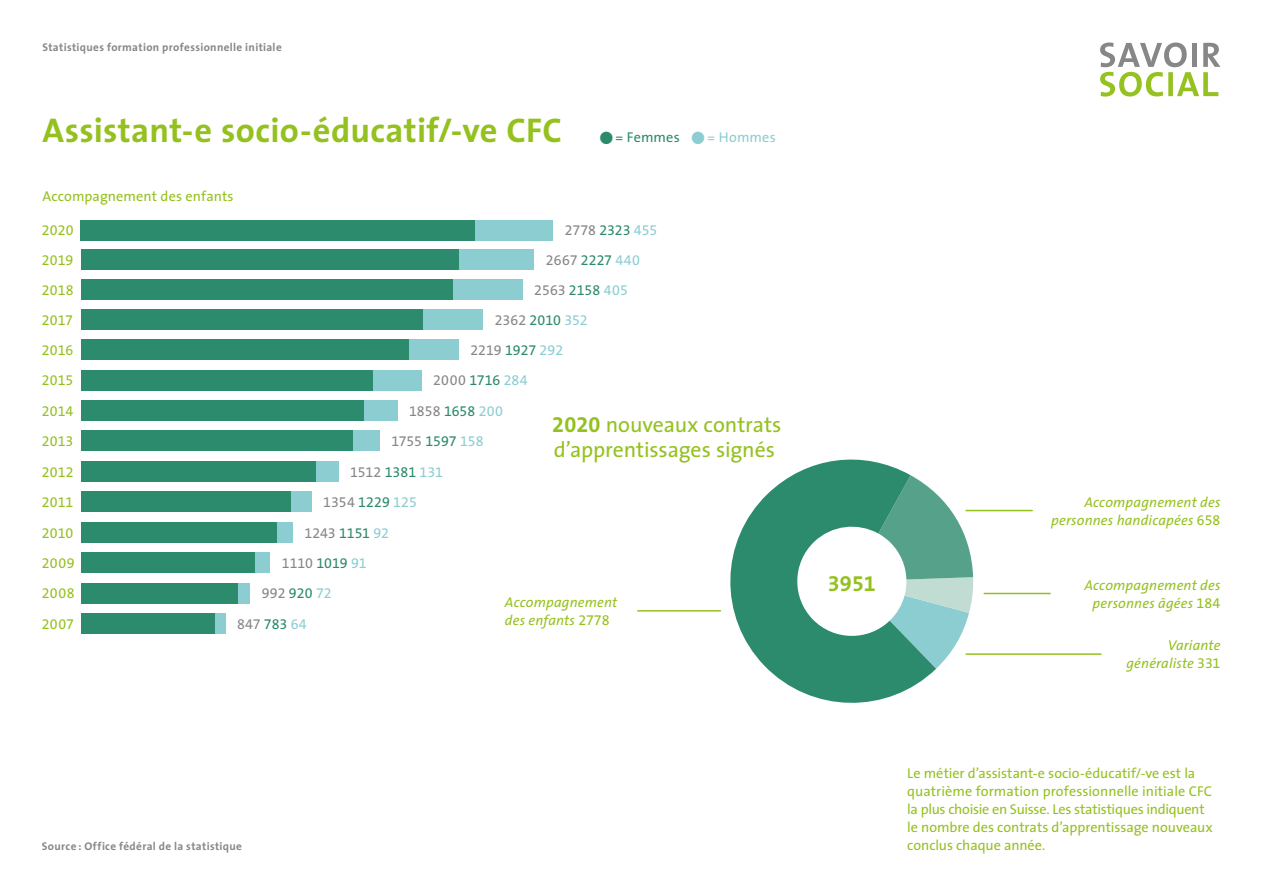
<style>
.page{position:relative;width:1263px;height:893px;background:#fff}
.page>*{position:absolute;margin:0;border:0;box-sizing:border-box;transform-origin:0 0}
.t1{font:700 34.5px "The Sans";letter-spacing:.01em;color:#95c11f}
.t2{font:21.75px/24.8px "The Sans";letter-spacing:-.005em;color:#95c11f}
.t3{font:21.75px "The Sans Bold Expert";color:#95c11f}
.t4{font:14.25px/18px "The Sans";color:#95c11f}
.t5{font:14.25px "The Sans Regular Expert";color:#878787}
.t6{font:italic 14.25px/18px "The Sans";letter-spacing:.01em;color:#95c11f;text-align:right}
.t7{font:14.25px "The Sans Regular Expert";letter-spacing:.005em;color:#95c11f}
.t8{font:14.25px "The Sans";letter-spacing:.01em;color:#8ccdd2}
.t9{font:14.25px "The Sans";letter-spacing:.01em;color:#2c8a6d}
.t10{font:700 11.25px "The Sans";letter-spacing:.03em;color:#878787}
.s1{font-family:"Helvetica Neue";font-weight:300;color:#2c8a6d}
.s2{font-family:"Helvetica Neue";font-weight:300;font-size:34.5px}
.s3{color:#2c8a6d}
.s4{color:#8ccdd2}
.s5{font-family:"The Sans Bold Expert"}
.s6{font-family:"The Sans Regular Expert";font-style:normal}
</style>
<div class="page">
<svg style="left:1100px;top:43px;width:120px;height:53px"></svg>
<div style="left:81px;top:309px;width:402px;height:20px;background:#8ccdd2"></div>
<div style="left:81px;top:309px;width:342px;height:20px;background:#2c8a6d"></div>
<div style="left:81px;top:492px;width:231px;height:20px;background:#8ccdd2"></div>
<div style="left:81px;top:492px;width:209px;height:20px;background:#2c8a6d"></div>
<div style="left:81px;top:400px;width:316px;height:21px;background:#8ccdd2"></div>
<div style="left:81px;top:400px;width:282px;height:21px;background:#2c8a6d"></div>
<div style="left:238px;top:583px;width:12px;height:20px;background:#8ccdd2"></div>
<div style="left:81px;top:583px;width:157px;height:20px;background:#2c8a6d"></div>
<div style="left:81px;top:339px;width:378px;height:21px;background:#8ccdd2"></div>
<div style="left:81px;top:522px;width:212px;height:20px;background:#8ccdd2"></div>
<div style="left:81px;top:431px;width:299px;height:20px;background:#8ccdd2"></div>
<div style="left:81px;top:613px;width:144px;height:21px;background:#8ccdd2"></div>
<div style="left:81px;top:339px;width:328px;height:21px;background:#2c8a6d"></div>
<div style="left:81px;top:522px;width:196px;height:20px;background:#2c8a6d"></div>
<div style="left:81px;top:431px;width:272px;height:20px;background:#2c8a6d"></div>
<div style="left:81px;top:613px;width:133px;height:21px;background:#2c8a6d"></div>
<div style="left:81px;top:370px;width:340px;height:20px;background:#8ccdd2"></div>
<div style="left:81px;top:552px;width:189px;height:21px;background:#8ccdd2"></div>
<div style="left:81px;top:461px;width:257px;height:21px;background:#8ccdd2"></div>
<div style="left:81px;top:370px;width:292px;height:20px;background:#2c8a6d"></div>
<div style="left:81px;top:552px;width:174px;height:21px;background:#2c8a6d"></div>
<div style="left:81px;top:461px;width:235px;height:21px;background:#2c8a6d"></div>
<hr style="left:984px;top:593px;width:66px;height:1px;background:#95c11f">
<hr style="left:966px;top:653px;width:135px;height:2px;background:#95c11f">
<hr style="left:966px;top:510px;width:66px;height:1px;background:#95c11f">
<hr style="left:638px;top:610px;width:82px;height:2px;background:#95c11f">
<div style="left:453px;top:279px;width:69px;height:21px;background:#8ccdd2"></div>
<div style="left:81px;top:279px;width:372px;height:21px;background:#2c8a6d"></div>
<svg style="left:936px;top:493px;width:37px;height:176px"></svg>
<svg style="left:718px;top:459px;width:218px;height:244px"></svg>
<div style="left:81px;top:250px;width:378px;height:20px;background:#2c8a6d"></div>
<div style="left:81px;top:220px;width:395px;height:20px;background:#2c8a6d"></div>
<div style="left:459px;top:250px;width:75px;height:20px;background:#8ccdd2"></div>
<div style="left:476px;top:220px;width:77px;height:20px;background:#8ccdd2"></div>
<p class="t10" style="left:43px;top:38px;width:241px">Statistiques formation professionnelle initiale</p>
<h1 class="t1" style="left:43px;top:102px;width:574px">Assistant-e socio-éducatif/-ve CFC <span class="s1">•</span></h1>
<p class="t9" style="left:615px;top:126px;width:66px">= Femmes</p>
<p class="t8" style="left:690px;top:126px;width:88px"><span class="s2">•</span>= Hommes</p>
<p class="t4" style="left:43px;top:186px;width:193px">Accompagnement des enfants</p>
<p class="t7" style="left:42px;top:219px;width:33px">2020</p>
<p class="t5" style="left:565px;top:219px;width:94px">2778 <span class="s3">2323</span> <span class="s4">455</span></p>
<p class="t7" style="left:42px;top:248px;width:33px">2019</p>
<p class="t5" style="left:546px;top:248px;width:96px">2667 <span class="s3">2227</span> <span class="s4">440</span></p>
<p class="t7" style="left:42px;top:278px;width:33px">2018</p>
<p class="t5" style="left:534px;top:278px;width:95px">2563 <span class="s3">2158</span> <span class="s4">405</span></p>
<p class="t7" style="left:42px;top:308px;width:33px">2017</p>
<p class="t5" style="left:495px;top:308px;width:94px">2362 <span class="s3">2010</span> <span class="s4">352</span></p>
<p class="t7" style="left:42px;top:338px;width:33px">2016</p>
<p class="t5" style="left:470px;top:338px;width:94px">2219 <span class="s3">1927</span> <span class="s4">292</span></p>
<p class="t7" style="left:42px;top:369px;width:33px">2015</p>
<p class="t5" style="left:433px;top:369px;width:96px">2000 <span class="s3">1716</span> <span class="s4">284</span></p>
<p class="t7" style="left:42px;top:399px;width:33px">2014</p>
<p class="t7" style="left:42px;top:430px;width:33px">2013</p>
<p class="t5" style="left:409px;top:399px;width:96px">1858 <span class="s3">1658</span> <span class="s4">200</span></p>
<p class="t5" style="left:391px;top:430px;width:94px">1755 <span class="s3">1597</span> <span class="s4">158</span></p>
<h2 class="t2" style="left:552px;top:412px;width:231px"><span class="s5">2020</span> nouveaux contrats d’apprentissages signés</h2>
<p class="t7" style="left:42px;top:460px;width:33px">2012</p>
<p class="t5" style="left:350px;top:460px;width:94px">1512 <span class="s3">1381</span> <span class="s4">131</span></p>
<p class="t7" style="left:42px;top:490px;width:33px">2011</p>
<p class="t5" style="left:323px;top:490px;width:95px">1354 <span class="s3">1229</span> <span class="s4">125</span></p>
<p class="t7" style="left:42px;top:521px;width:33px">2010</p>
<p class="t5" style="left:304px;top:521px;width:86px">1243 <span class="s3">1151</span> <span class="s4">92</span></p>
<p class="t7" style="left:42px;top:551px;width:34px">2009</p>
<p class="t5" style="left:282px;top:551px;width:86px">1110 <span class="s3">1019</span> <span class="s4">91</span></p>
<p class="t7" style="left:42px;top:582px;width:34px">2008</p>
<p class="t7" style="left:42px;top:612px;width:34px">2007</p>
<p class="t5" style="left:262px;top:582px;width:72px">992 <span class="s3">920</span> <span class="s4">72</span></p>
<p class="t5" style="left:237px;top:612px;width:71px">847 <span class="s3">783</span> <span class="s4">64</span></p>
<p class="t10" style="left:42px;top:837px;width:202px">Source : Office fédéral de la statistique</p>
<p class="t6" style="left:505px;top:593px;width:114px;text-align:left">Accompagnement des enfants <span class="s6">2778</span></p>
<h2 class="t3" style="left:828px;top:565px;width:49px">3951</h2>
<p class="t6" style="left:1051px;top:493px;width:171px">Accompagnement des personnes handicapées <span class="s6">658</span></p>
<p class="t6" style="left:1084px;top:576px;width:138px;text-align:center">Accompagnement des personnes âgées <span class="s6">184</span></p>
<p class="t6" style="left:1126px;top:636px;width:95px">Variante généraliste <span class="s6">331</span></p>
<p class="t4" style="left:907px;top:764px;width:307px">Le métier d’assistant-e socio-éducatif/-ve est la quatrième formation professionnelle initiale CFC la plus choisie en Suisse. Les statistiques indiquent le nombre des contrats d’apprentissage nouveaux conclus chaque année.</p>
</div>
